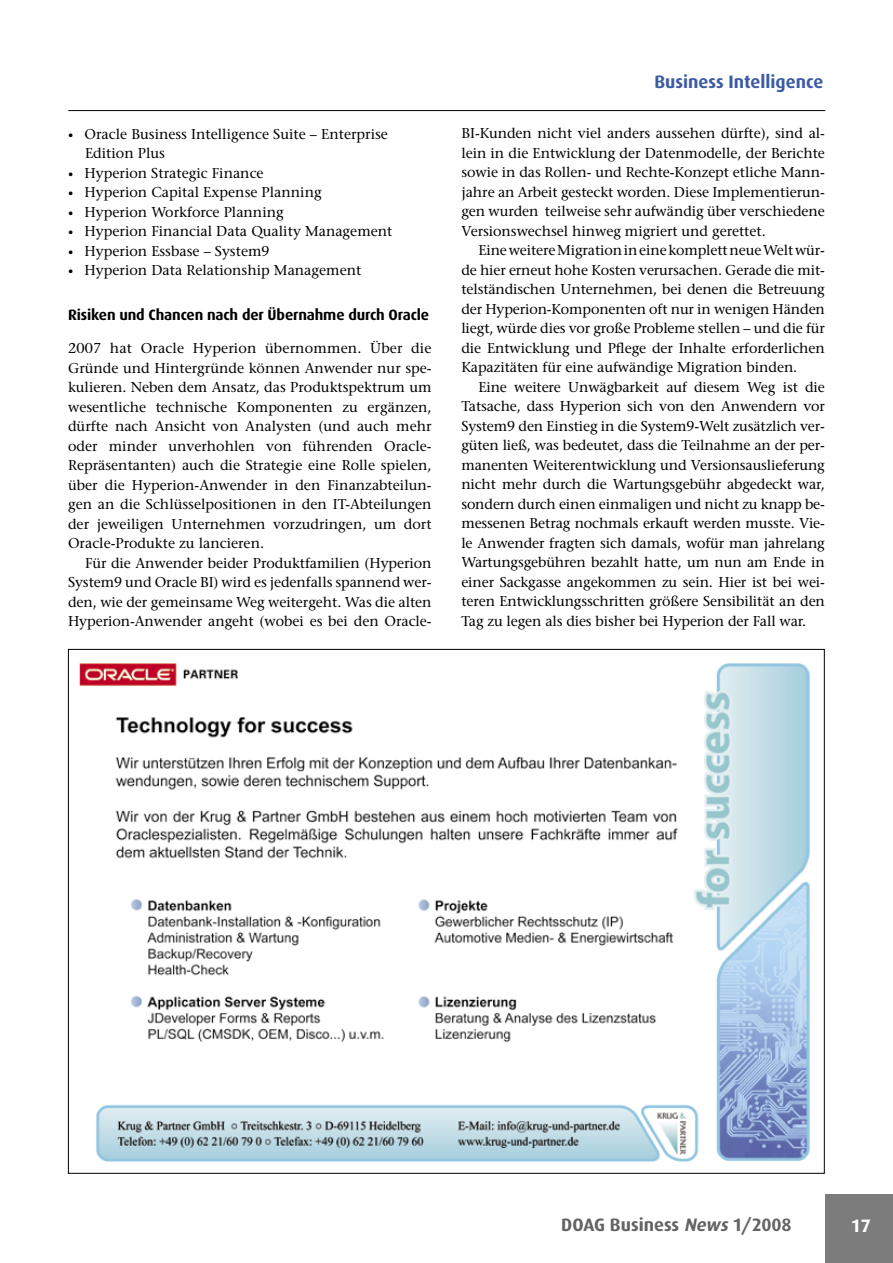
<style>
.page{position:relative;width:893px;height:1263px;background:#fff}
.page>*{position:absolute;margin:0;border:0;box-sizing:border-box;transform-origin:0 0}
.t1{font:700 18px "Dax";color:#636363}
.t2{font:700 18px "Dax";color:#3c5ba3}
.t3{font:700 18px "Dax";color:#fff}
.t4{font:700 15px "Dax";letter-spacing:-.01em;color:#000}
.t5{font:500 14.25px/19.5px "Stone Serif Std";color:#000;text-align:justify}
.s1{font-size:10.5px}
.s2{font-style:italic}
</style>
<div class="page">
<div style="left:825px;top:1195px;width:68px;height:68px;background:#7c7c7c"></div>
<hr style="left:68px;top:110px;width:757px;height:1px;background:#000">
<img style="left:79px;top:663px;width:731px;height:499px">
<p class="t5" style="left:85px;top:124px;width:304px;text-indent:-17px"><span class="s1">•</span> Oracle Business Intelligence Suite – Enterprise<br>Edition Plus</p>
<p class="t5" style="left:68px;top:163px;width:197px"><span class="s1">•</span> Hyperion Strategic Finance</p>
<p class="t5" style="left:68px;top:182px;width:255px"><span class="s1">•</span> Hyperion Capital Expense Planning</p>
<p class="t5" style="left:68px;top:202px;width:217px"><span class="s1">•</span> Hyperion Workforce Planning</p>
<p class="t5" style="left:68px;top:221px;width:326px"><span class="s1">•</span> Hyperion Financial Data Quality Management</p>
<p class="t5" style="left:68px;top:241px;width:203px"><span class="s1">•</span> Hyperion Essbase – System9</p>
<p class="t5" style="left:68px;top:260px;width:295px"><span class="s1">•</span> Hyperion Data Relationship Management</p>
<p class="t4" style="left:68px;top:306px;width:363px">Risiken und Chancen nach der Übernahme durch Oracle</p>
<p class="t5" style="left:68px;top:338px;width:365px">2007 hat Oracle Hyperion übernommen. Über die Gründe und Hintergründe können Anwender nur spe&shy;kulieren. Neben dem Ansatz, das Produktspektrum um wesentliche technische Komponenten zu ergänzen, dürfte nach Ansicht von Analysten (und auch mehr oder minder unverhohlen von führenden Oracle-Repräsentanten) auch die Strategie eine Rolle spielen, über die Hyperion-Anwender in den Finanzabteilun&shy;gen an die Schlüsselpositionen in den IT-Abteilungen der jeweiligen Unternehmen vorzudringen, um dort Oracle-Produkte zu lancieren.</p>
<p class="t5" style="left:68px;top:553px;width:365px;text-indent:17px">Für die Anwender beider Produktfamilien (Hyperion System9 und Oracle BI) wird es jedenfalls spannend wer&shy;den, wie der gemeinsame Weg weitergeht. Was die alten Hyperion-Anwender angeht (wobei es bei den Oracle-</p>
<p class="t2" style="left:654px;top:72px;width:170px">Business Intelligence</p>
<p class="t5" style="left:461px;top:124px;width:365px">BI-Kunden nicht viel anders aussehen dürfte), sind al&shy;lein in die Entwicklung der Datenmodelle, der Berichte sowie in das Rollen- und Rechte-Konzept etliche Mann&shy;jahre an Arbeit gesteckt worden. Diese Implementierun&shy;gen wurden teilweise sehr aufwändig über verschiedene Versionswechsel hinweg migriert und gerettet.</p>
<p class="t5" style="left:461px;top:241px;width:365px;text-indent:17px">Eine weitere Migration in eine komplett neue Welt wür&shy;de hier erneut hohe Kosten verursachen. Gerade die mit&shy;telständischen Unternehmen, bei denen die Betreuung der Hyperion-Komponenten oft nur in wenigen Händen liegt, würde dies vor große Probleme stellen – und die für die Entwicklung und Pflege der Inhalte erforderlichen Kapazitäten für eine aufwändige Migration binden.</p>
<p class="t5" style="left:461px;top:377px;width:365px;text-indent:17px">Eine weitere Unwägbarkeit auf diesem Weg ist die Tatsache, dass Hyperion sich von den Anwendern vor System9 den Einstieg in die System9-Welt zusätzlich ver&shy;güten ließ, was bedeutet, dass die Teilnahme an der per&shy;manenten Weiterentwicklung und Versionsauslieferung nicht mehr durch die Wartungsgebühr abgedeckt war, sondern durch einen einmaligen und nicht zu knapp be&shy;messenen Betrag nochmals erkauft werden musste. Vie&shy;le Anwender fragten sich damals, wofür man jahrelang Wartungsgebühren bezahlt hatte, um nun am Ende in einer Sackgasse angekommen zu sein. Hier ist bei wei&shy;teren Entwicklungsschritten größere Sensibilität an den Tag zu legen als dies bisher bei Hyperion der Fall war.</p>
<p class="t1" style="left:561px;top:1215px;width:232px">DOAG Business <span class="s2">News</span> 1/2008</p>
<p class="t3" style="left:851px;top:1216px;width:22px">17</p>
</div>
